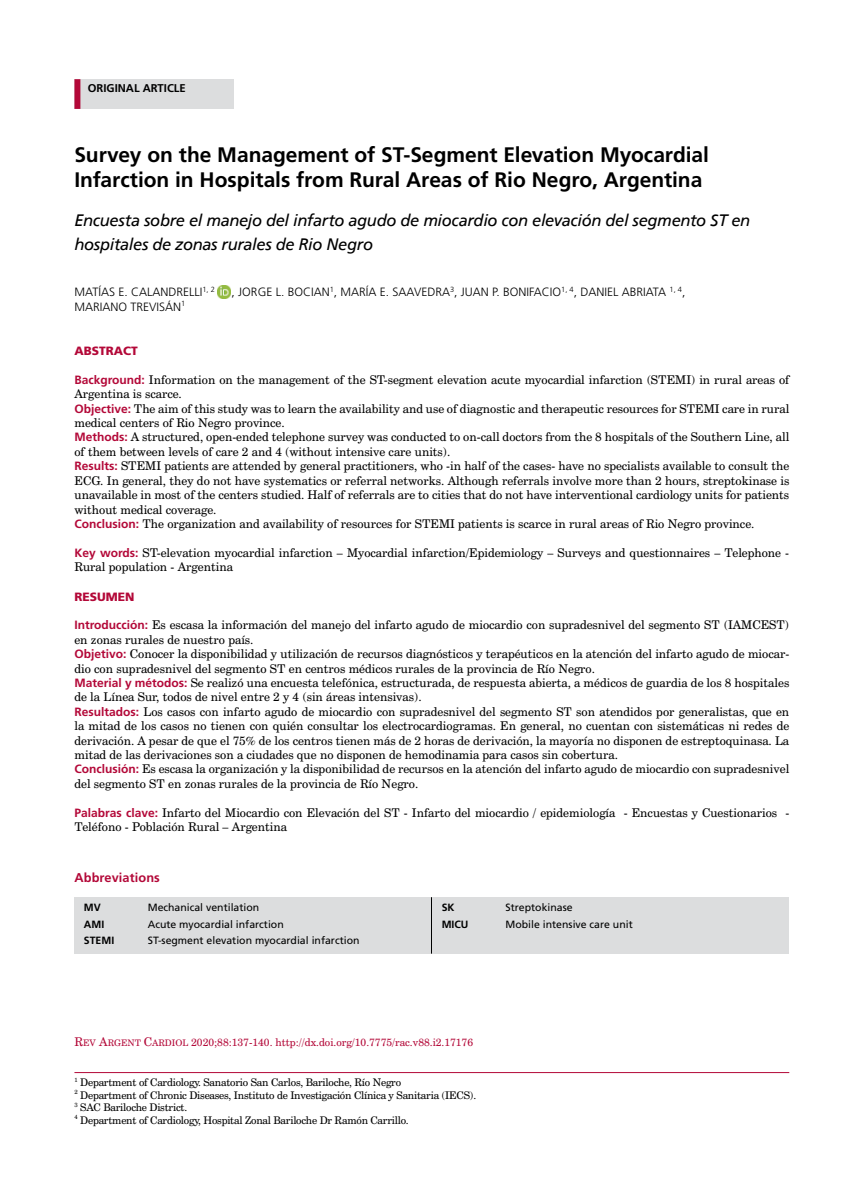
<style>
.page{position:relative;width:851px;height:1191px;background:#fff}
.page>*{position:absolute;margin:0;border:0;box-sizing:border-box;transform-origin:0 0}
.t1{font:700 21px/25.2px "Frutiger LT Std";letter-spacing:-.005em;color:#000}
.t2{font:italic 16.5px/24px "Frutiger";letter-spacing:-.02em;color:#000}
.t3{font:700 12.75px "Frutiger LT Std";letter-spacing:.01em;color:#b30838}
.t4{font:12px/14.4px "Century Schoolbook BT";color:#000}
.t5{font:300 12px "Frutiger LT Std";color:#000}
.t6{font:900 12px "Frutiger LT Std";color:#b30838}
.t7{font:700 11.25px "Frutiger LT Std";color:#000}
.t8{font:10.5px/12.6px "Century Schoolbook BT";letter-spacing:-.02em;color:#000}
.t9{font:10.5px "Frutiger LT Std";color:#000}
.t10{font:10.5px "Century Schoolbook BT";color:#b30838}
.t11{font:700 10.5px "Frutiger LT Std";color:#000}
.s1{font-family:"Frutiger LT Std";font-weight:700;color:#b30838}
.s2{font-size:12px}
.s3{font-size:9px}
.s4{font-style:inherit}
</style>
<div class="page">
<div style="left:74px;top:79px;width:160px;height:30px;background:#dcddde"></div>
<div style="left:74px;top:79px;width:6px;height:30px;background:#b30838"></div>
<hr style="left:74px;top:1072px;width:715px;height:1px;background:#b30838">
<div style="left:74px;top:897px;width:715px;height:56px;background:#dcddde"></div>
<hr style="left:431px;top:897px;width:1px;height:56px;background:#000">
<img style="left:217px;top:285px;width:13px;height:14px">
<p class="t7" style="left:88px;top:81px;width:99px">ORIGINAL ARTICLE</p>
<h1 class="t1" style="left:74px;top:142px;width:636px">Survey on the Management of ST-Segment Elevation Myocardial<br>Infarction in Hospitals from Rural Areas of Rio Negro, Argentina</h1>
<h2 class="t2" style="left:74px;top:208px;width:677px">Encuesta sobre el manejo del infarto agudo de miocardio con elevación del segmento ST en hospitales de zonas rurales de Rio Negro</h2>
<p class="t5" style="left:74px;top:285px;width:142px">MATÍAS E. CALANDRELLI<sup>1,</sup> <sup>2</sup></p>
<p class="t5" style="left:231px;top:285px;width:455px">, JORGE L. BOCIAN<sup>1</sup>, MARÍA E. SAAVEDRA<sup>3</sup>, JUAN P. BONIFACIO<sup>1,</sup> <sup>4</sup>, DANIEL ABRIATA <sup>1,</sup> <sup>4</sup>,</p>
<p class="t5" style="left:74px;top:299px;width:112px">MARIANO TREVISÁN<sup>1</sup></p>
<p class="t6" style="left:74px;top:343px;width:65px">ABSTRACT</p>
<p class="t4" style="left:74px;top:372px;width:716px"><span class="s1">Background:</span> Information on the management of the ST-segment elevation acute myocardial infarction (STEMI) in rural areas of Argentina is scarce.<br><span class="s1">Objective:</span> The aim of this study was to learn the availability and use of diagnostic and therapeutic resources for STEMI care in rural medical centers of Rio Negro province.<br><span class="s1">Methods:</span> A structured, open-ended telephone survey was conducted to on-call doctors from the 8 hospitals of the Southern Line, all of them between levels of care 2 and 4 (without intensive care units).<br><span class="s1">Results:</span> STEMI patients are attended by general practitioners, who -in half of the cases- have no specialists available to consult the ECG. In general, they do not have systematics or referral networks. Although referrals involve more than 2 hours, streptokinase is unavailable in most of the centers studied. Half of referrals are to cities that do not have interventional cardiology units for patients without medical coverage.<br><span class="s1">Conclusion:</span> The organization and availability of resources for STEMI patients is scarce in rural areas of Rio Negro province.</p>
<p class="t4" style="left:74px;top:545px;width:716px"><span class="s1">Key words:</span> ST-elevation myocardial infarction – Myocardial infarction/Epidemiology – Surveys and questionnaires – Telephone -<br>Rural population - Argentina</p>
<p class="t6" style="left:74px;top:589px;width:61px">RESUMEN</p>
<p class="t4" style="left:74px;top:618px;width:716px"><span class="s1">Introducción:</span> Es escasa la información del manejo del infarto agudo de miocardio con supradesnivel del segmento ST (IAMCEST) en zonas rurales de nuestro país.<br><span class="s1">Objetivo:</span> Conocer la disponibilidad y utilización de recursos diagnósticos y terapéuticos en la atención del infarto agudo de miocar&shy;dio con supradesnivel del segmento ST en centros médicos rurales de la provincia de Río Negro.<br><span class="s1">Material y métodos:</span> Se realizó una encuesta telefónica, estructurada, de respuesta abierta, a médicos de guardia de los 8 hospitales de la Línea Sur, todos de nivel entre 2 y 4 (sin áreas intensivas).<br><span class="s1">Resultados:</span> Los casos con infarto agudo de miocardio con supradesnivel del segmento ST son atendidos por generalistas, que en la mitad de los casos no tienen con quién consultar los electrocardiogramas. En general, no cuentan con sistemáticas ni redes de derivación. A pesar de que el 75% de los centros tienen más de 2 horas de derivación, la mayoría no disponen de estreptoquinasa. La mitad de las derivaciones son a ciudades que no disponen de hemodinamia para casos sin cobertura.<br><span class="s1">Conclusión:</span> Es escasa la organización y la disponibilidad de recursos en la atención del infarto agudo de miocardio con supradesnivel del segmento ST en zonas rurales de la provincia de Río Negro.</p>
<p class="t4" style="left:74px;top:805px;width:716px"><span class="s1">Palabras clave:</span> Infarto del Miocardio con Elevación del ST - Infarto del miocardio / epidemiología - Encuestas y Cuestionarios -<br>Teléfono - Población Rural – Argentina</p>
<p class="t3" style="left:74px;top:870px;width:87px">Abbreviations</p>
<p class="t11" style="left:84px;top:901px;width:18px">MV</p>
<p class="t9" style="left:148px;top:901px;width:113px">Mechanical ventilation</p>
<p class="t11" style="left:84px;top:917px;width:22px">AMI</p>
<p class="t9" style="left:148px;top:917px;width:137px">Acute myocardial infarction</p>
<p class="t11" style="left:84px;top:934px;width:32px">STEMI</p>
<p class="t9" style="left:148px;top:934px;width:213px">ST-segment elevation myocardial infarction</p>
<p class="t11" style="left:441px;top:901px;width:14px">SK</p>
<p class="t9" style="left:505px;top:901px;width:69px">Streptokinase</p>
<p class="t11" style="left:441px;top:917px;width:28px">MICU</p>
<p class="t9" style="left:505px;top:917px;width:129px">Mobile intensive care unit</p>
<p class="t10" style="left:74px;top:1035px;width:400px"><span class="s2">R</span><span class="s3">EV</span> <span class="s2">A</span><span class="s3">RGENT</span> <span class="s2">C</span><span class="s3">ARDIOL</span> <span class="s4">2020;88:137-140.</span> http://dx.doi.org/10.7775/rac.v88.i2.17176</p>
<p class="t8" style="left:74px;top:1075px;width:403px"><sup>1</sup> Department of Cardiology. Sanatorio San Carlos, Bariloche, Río Negro<br><sup>2</sup> Department of Chronic Diseases, Instituto de Investigación Clínica y Sanitaria (IECS).<br><sup>3</sup> SAC Bariloche District.<br><sup>4</sup> Department of Cardiology, Hospital Zonal Bariloche Dr Ramón Carrillo.</p>
</div>
